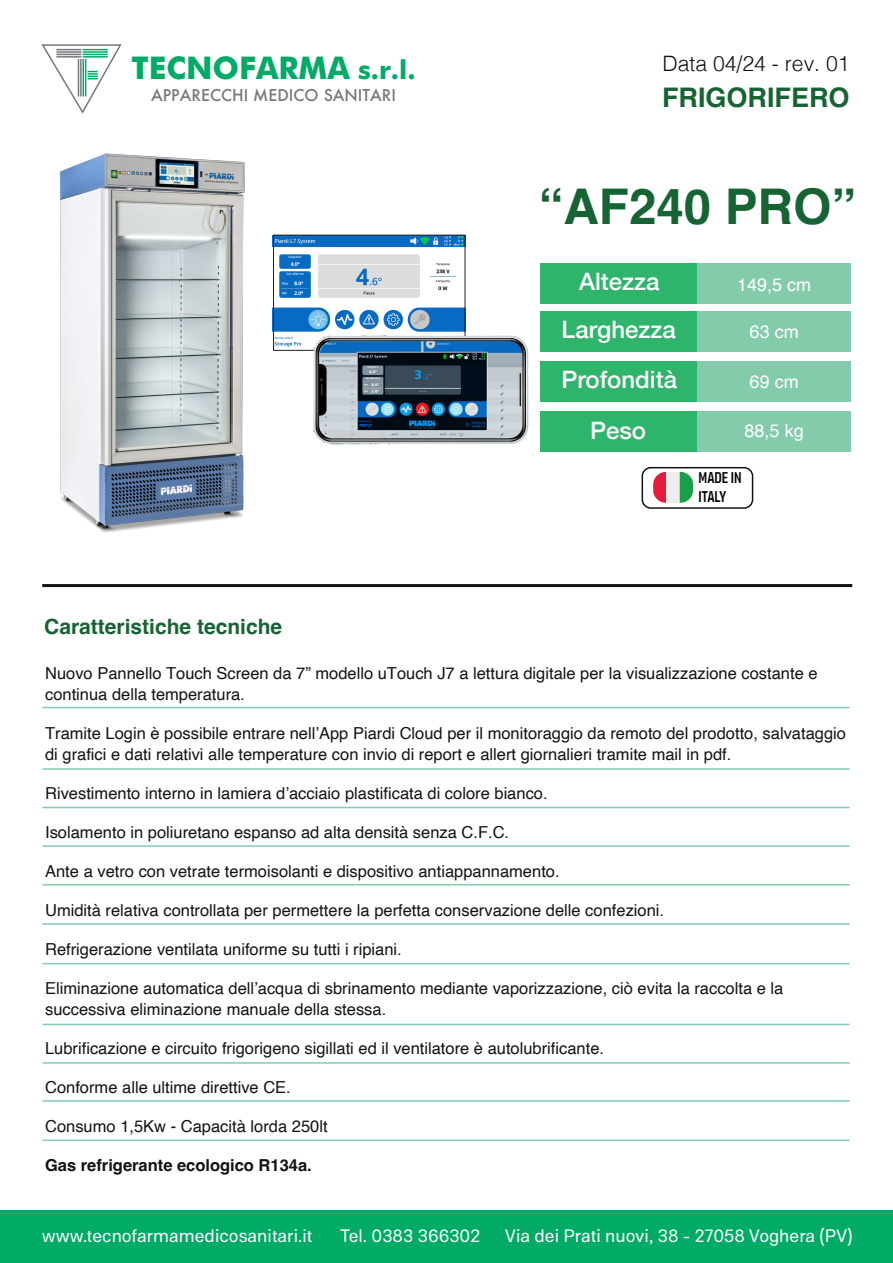
<style>
.page{position:relative;width:893px;height:1263px;background:#fff}
.page>*{position:absolute;margin:0;border:0;box-sizing:border-box;transform-origin:0 0}
.t1{font:700 49.2px "Helvetica";color:#166333}
.t2{font:700 31.2px "Futura";color:#00ab66}
.t3{font:700 27px "Helvetica";color:#166333}
.t4{font:500 24px/49.9px "Helvetica Neue";color:#fff}
.t5{font:300 21.3px "Helvetica";color:#111416}
.t6{font:700 21px "Helvetica";color:#166333}
.t7{font:18px "Referenz Grotesk";color:#fff}
.t8{font:18px "Helvetica";color:#fff}
.t9{font:16.5px/21px "Helvetica";color:#111416}
.t10{font:700 16.5px "Helvetica";color:#111416}
.t11{font:500 15.75px "Futura";color:#76787b}
.t12{font:15.75px/19px "Organetto Regular Ultra Cnd";color:#000001}
.s1{font-size:26.4px}
.s2{color:#121516}
</style>
<div class="page">
<div style="left:0;top:1210px;width:893px;height:53px;background:#00ab66"></div>
<svg style="left:41px;top:44px;width:81px;height:70px"></svg>
<hr style="left:85px;top:59px;width:1px;height:37px;background:#00ab66">
<hr style="left:83px;top:59px;width:1px;height:37px;background:#00ab66">
<div style="left:540px;top:263px;width:157px;height:40px;background:#2eb56b"></div>
<div style="left:540px;top:311px;width:157px;height:40px;background:#2eb56b"></div>
<div style="left:540px;top:361px;width:157px;height:40px;background:#2eb56b"></div>
<div style="left:540px;top:411px;width:157px;height:40px;background:#2eb56b"></div>
<div style="left:697px;top:263px;width:154px;height:40px;background:#84cbab"></div>
<div style="left:697px;top:311px;width:154px;height:40px;background:#84cbab"></div>
<div style="left:697px;top:411px;width:154px;height:40px;background:#84cbab"></div>
<div style="left:697px;top:361px;width:154px;height:40px;background:#84cbab"></div>
<hr style="left:42px;top:707px;width:808px;height:1px;background:#84cbab">
<hr style="left:42px;top:768px;width:808px;height:2px;background:#84cbab">
<hr style="left:42px;top:807px;width:808px;height:1px;background:#84cbab">
<hr style="left:42px;top:845px;width:808px;height:2px;background:#84cbab">
<hr style="left:42px;top:884px;width:808px;height:1px;background:#84cbab">
<hr style="left:42px;top:923px;width:808px;height:2px;background:#84cbab">
<hr style="left:42px;top:963px;width:808px;height:1px;background:#84cbab">
<hr style="left:42px;top:1024px;width:808px;height:1px;background:#84cbab">
<hr style="left:42px;top:1062px;width:808px;height:2px;background:#84cbab">
<hr style="left:42px;top:1100px;width:808px;height:2px;background:#84cbab">
<hr style="left:42px;top:1139px;width:808px;height:2px;background:#84cbab">
<hr style="left:42px;top:584px;width:810px;height:3px;background:#111416">
<svg style="left:653px;top:472px;width:13px;height:31px"></svg>
<div style="left:666px;top:472px;width:14px;height:31px;background:#ecedec"></div>
<svg style="left:680px;top:472px;width:13px;height:31px"></svg>
<div style="left:642px;top:467px;width:111px;height:42px;border:2px solid #111416;border-radius:8px"></div>
<img style="left:275px;top:237px;width:188px;height:110px">
<img style="left:303px;top:322px;width:226px;height:123px">
<img style="left:59px;top:153px;width:186px;height:380px">
<h2 class="t2" style="left:132px;top:45px;width:285px">TECNOFARMA <span class="s1">s.r.l.</span></h2>
<p class="t11" style="left:151px;top:84px;width:247px">APPARECCHI MEDICO SANITARI</p>
<p class="t6" style="left:44px;top:614px;width:240px">Caratteristiche tecniche</p>
<p class="t5" style="left:662px;top:45px;width:189px">Data 04/24 - rev. 01</p>
<h3 class="t3" style="left:662px;top:81px;width:189px">FRIGORIFERO</h3>
<h1 class="t1" style="left:539px;top:177px;width:319px">“AF240 PRO”</h1>
<h3 class="t4" style="left:579px;top:255px;width:82px">Altezza</h3>
<h3 class="t4" style="left:561px;top:303px;width:117px">Larghezza<br>Profondità</h3>
<h3 class="t4" style="left:590px;top:403px;width:58px">Peso</h3>
<p class="t8" style="left:737px;top:270px;width:76px">149,5 cm</p>
<p class="t8" style="left:750px;top:318px;width:51px">63 cm</p>
<p class="t8" style="left:750px;top:367px;width:51px">69 cm</p>
<p class="t8" style="left:745px;top:417px;width:61px">88,5 kg</p>
<p class="t12" style="left:699px;top:468px;width:45px">MADE IN<br>ITALY</p>
<p class="t9" style="left:45px;top:663px;width:774px">Nuovo Pannello Touch Screen da 7” modello uTouch J7 a lettura digitale per la visualizzazione costante e continua della temperatura.</p>
<p class="t9" style="left:45px;top:723px;width:802px">Tramite Login è possibile entrare nell’App Piardi Cloud per il monitoraggio da remoto del prodotto, salvataggio di grafici e dati relativi alle temperature con invio di report e allert giornalieri tramite mail in pdf.</p>
<p class="t9" style="left:45px;top:783px;width:504px">Rivestimento interno in lamiera d’acciaio plastificata di colore bianco.</p>
<p class="t9" style="left:45px;top:822px;width:466px">Isolamento in poliuretano espanso ad alta densità senza C.F.C.</p>
<p class="t9" style="left:45px;top:861px;width:516px">Ante a vetro con vetrate termoisolanti e dispositivo antiappannamento.</p>
<p class="t9" style="left:45px;top:900px;width:620px">Umidità relativa controllata per permettere la perfetta conservazione delle confezioni.</p>
<p class="t9" style="left:45px;top:939px;width:358px">Refrigerazione ventilata uniforme su tutti i ripiani.</p>
<p class="t9" style="left:45px;top:978px;width:740px">Eliminazione automatica dell’acqua di sbrinamento mediante vaporizzazione, ciò evita la raccolta e la successiva eliminazione manuale della stessa.</p>
<p class="t9" style="left:45px;top:1038px;width:560px">Lubrificazione e <span class="s2">circuito</span> frigorigeno sigillati ed il ventilatore è autolubrificante.</p>
<p class="t9" style="left:45px;top:1077px;width:247px">Conforme alle ultime direttive CE.</p>
<p class="t9" style="left:45px;top:1116px;width:284px">Consumo 1,5Kw - Capacità lorda 250lt</p>
<p class="t10" style="left:45px;top:1155px;width:268px">Gas refrigerante ecologico R134a.</p>
<p class="t7" style="left:42px;top:1224px;width:272px">www.tecnofarmamedicosanitari.it</p>
<p class="t7" style="left:340px;top:1224px;width:142px">Tel. 0383 366302</p>
<p class="t7" style="left:505px;top:1224px;width:349px">Via dei Prati nuovi, 38 - 27058 Voghera (PV)</p>
</div>
